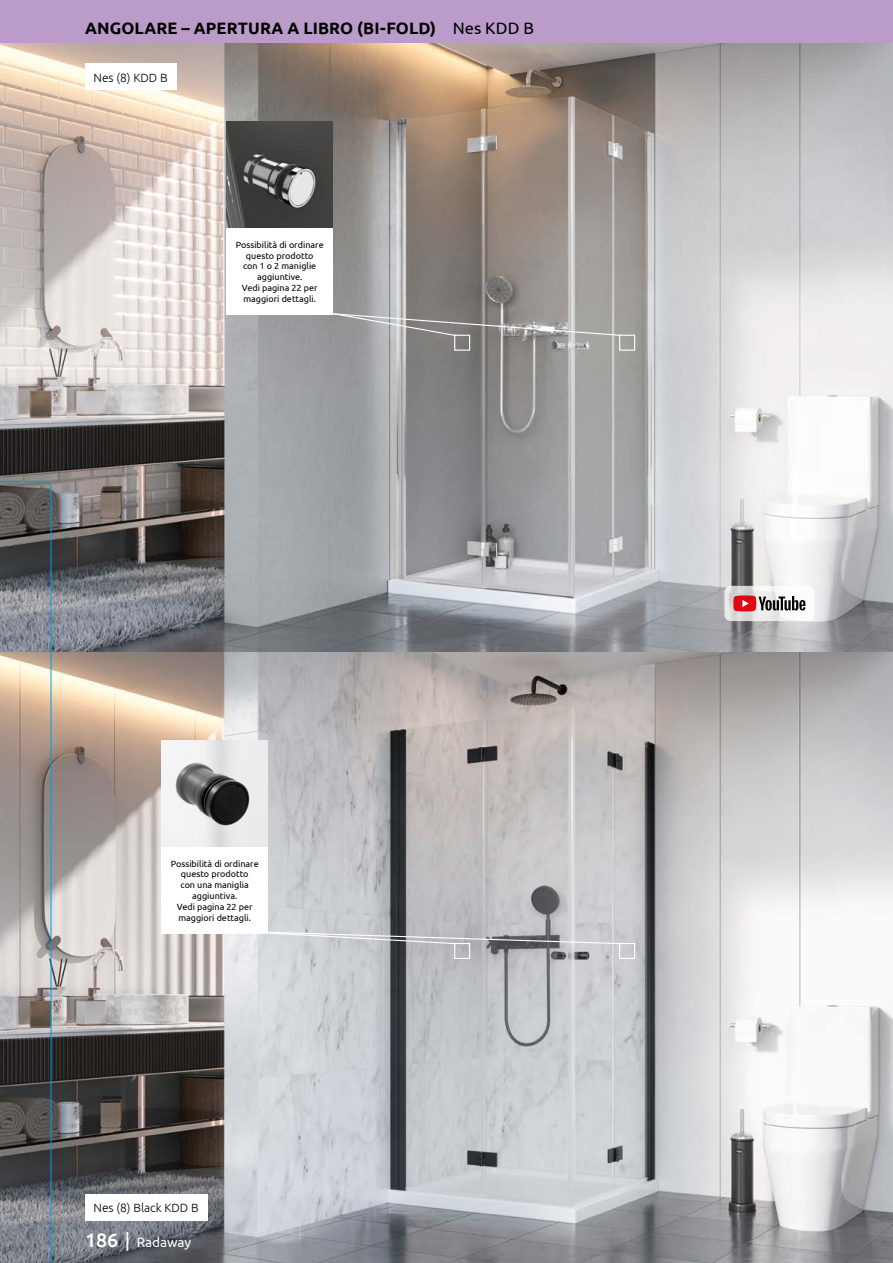
<style>
.page{position:relative;width:893px;height:1263px;background:#fff}
.page>*{position:absolute;margin:0;border:0;box-sizing:border-box;transform-origin:0 0}
.TOP_nawigacja_R{font:700 16.5px "Ubuntu";letter-spacing:.01em;color:#000}
.t1{font:13.5px "Ubuntu";color:#fff}
.Tekst_INFO{font:300 12px "Ubuntu";color:#000}
.RENDER_Uchwyt_dodatkowy{font:9px/10.8px "Ubuntu";color:#000;text-align:center}
.s1{font-weight:400}
.s2{font-weight:500;font-size:19.5px}
.s3{font-size:19.5px}
</style>
<div class="page">
<img style="left:0;top:43px;width:893px;height:1220px">
<div style="left:85px;top:1194px;width:123px;height:26px;background:#fff"></div>
<div style="left:85px;top:64px;width:91px;height:26px;background:#fff"></div>
<div style="left:454px;top:335px;width:16px;height:16px;border:1px solid #fff"></div>
<img style="left:227px;top:122px;width:106px;height:106px">
<img style="left:162px;top:741px;width:106px;height:106px">
<svg style="left:724px;top:586px;width:90px;height:35px"></svg>
<svg style="left:733px;top:595px;width:72px;height:16px"></svg>
<div style="left:619px;top:335px;width:16px;height:16px;border:1px solid #fff"></div>
<svg style="left:329px;top:312px;width:292px;height:25px;background:#a09e9c"></svg>
<div style="left:454px;top:943px;width:16px;height:16px;border:1px solid #fff"></div>
<div style="left:619px;top:943px;width:16px;height:16px;border:1px solid #fff"></div>
<svg style="left:262px;top:931px;width:359px;height:14px;background:#b8b9bd"></svg>
<div style="left:0;top:0;width:893px;height:43px;background:#ba9bc9"></div>
<div style="left:227px;top:228px;width:106px;height:86px;background:#fff"></div>
<div style="left:162px;top:847px;width:106px;height:86px;background:#fff"></div>
<svg style="left:0;top:480px;width:52px;height:783px;background:#83807f"></svg>
<p class="TOP_nawigacja_R" style="left:85px;top:18px;width:450px">ANGOLARE – APERTURA A LIBRO (BI-FOLD) <span class="s1">Nes KDD B</span></p>
<p class="Tekst_INFO" style="left:94px;top:70px;width:76px">Nes (8) KDD B</p>
<p class="RENDER_Uchwyt_dodatkowy" style="left:236px;top:239px;width:89px">Possibilità di ordinare questo prodotto<br>con 1 o 2 maniglie aggiuntive.</p>
<p class="RENDER_Uchwyt_dodatkowy" style="left:242px;top:282px;width:77px;text-align:left">Vedi pagina 22 per maggiori dettagli.</p>
<p class="RENDER_Uchwyt_dodatkowy" style="left:171px;top:858px;width:89px">Possibilità di ordinare questo prodotto<br>con una maniglia aggiuntiva.</p>
<p class="RENDER_Uchwyt_dodatkowy" style="left:177px;top:901px;width:77px;text-align:left">Vedi pagina 22 per maggiori dettagli.</p>
<p class="Tekst_INFO" style="left:94px;top:1200px;width:107px">Nes (8) Black KDD B</p>
<h2 class="t1" style="left:85px;top:1234px;width:108px"><span class="s2">186</span> <span class="s3">|</span> Radaway</h2>
</div>
